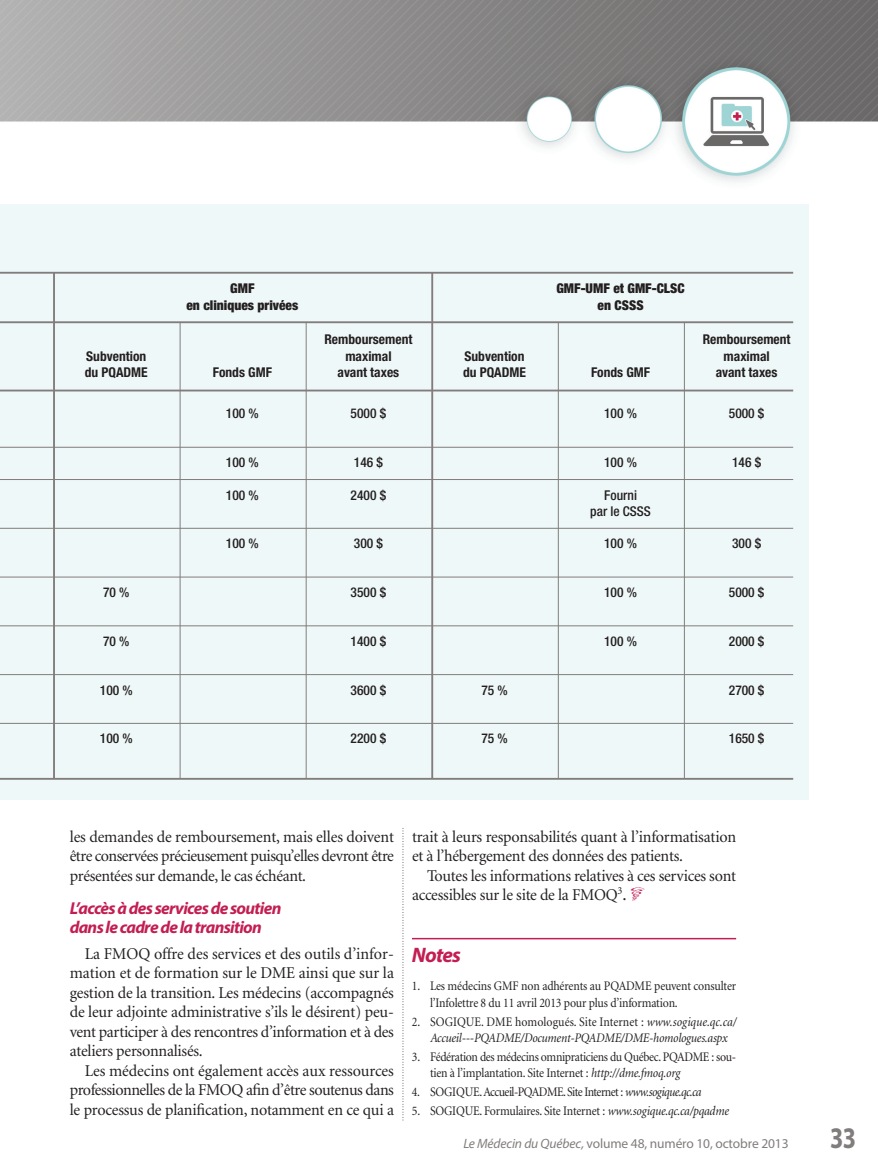
<style>
.page{position:relative;width:878px;height:1175px;background:#fff}
.page>*{position:absolute;margin:0;border:0;box-sizing:border-box;transform-origin:0 0}
.t1{font:700 30px "Myriad Pro";color:#817d7c;scale:.8 1}
.t2{font:italic 700 21px "Myriad Pro";letter-spacing:-.04em;color:#c31e53}
.t3{font:italic 700 17.25px/19.5px "Myriad Pro";letter-spacing:-.04em;color:#c31e53}
.t4{font:16.5px/19.5px "Minion";letter-spacing:-.015em;color:#231f20;text-align:justify}
.t5{font:500 condensed 13.5px/16.5px "Helvetica Neue";color:#231f20;text-align:center}
.t6{font:700 condensed 13.5px "Helvetica Neue";color:#231f20}
.t7{font:13.5px "Myriad Pro";letter-spacing:-.01em;color:#817d7c}
.t8{font:900 condensed 13.5px "Helvetica Neue";color:#231f20}
.t9{font:13.2px/16.5px "Minion";letter-spacing:-.02em;color:#231f20;scale:.9 1}
.t10{font:italic 13.2px/16.5px "Minion";letter-spacing:-.015em;color:#231f20;scale:.9 1}
.t11{font:13.2px "Minion";letter-spacing:-.045em;color:#231f20;scale:.9 1}
.s1{font-size:17.7px}
.s2{font-style:normal}
.s3{font-style:italic}
</style>
<div class="page">
<img style="left:0;top:0;width:878px;height:248px">
<div style="left:0;top:204px;width:808px;height:596px;background:#eff8f8"></div>
<svg style="left:402px;top:828px;width:1px;height:292px"></svg>
<hr style="left:412px;top:938px;width:324px;height:1px;background:#c31e53">
<hr style="left:0;top:272px;width:793px;height:2px;background:#817d7c">
<hr style="left:0;top:321px;width:793px;height:2px;background:#817d7c">
<hr style="left:0;top:389px;width:793px;height:2px;background:#817d7c">
<hr style="left:0;top:447px;width:793px;height:1px;background:#817d7c">
<hr style="left:0;top:479px;width:793px;height:1px;background:#817d7c">
<hr style="left:0;top:528px;width:793px;height:1px;background:#817d7c">
<hr style="left:0;top:576px;width:793px;height:1px;background:#817d7c">
<hr style="left:0;top:625px;width:793px;height:1px;background:#817d7c">
<hr style="left:0;top:674px;width:793px;height:1px;background:#817d7c">
<hr style="left:0;top:723px;width:793px;height:1px;background:#817d7c">
<hr style="left:0;top:778px;width:793px;height:1px;background:#817d7c">
<hr style="left:53px;top:272px;width:2px;height:506px;background:#817d7c">
<hr style="left:431px;top:272px;width:2px;height:506px;background:#817d7c">
<hr style="left:180px;top:322px;width:1px;height:456px;background:#817d7c">
<hr style="left:306px;top:322px;width:1px;height:456px;background:#817d7c">
<hr style="left:558px;top:322px;width:1px;height:456px;background:#817d7c">
<hr style="left:684px;top:322px;width:1px;height:456px;background:#817d7c">
<p class="t8" style="left:230px;top:283px;width:26px">GMF</p>
<p class="t8" style="left:556px;top:283px;width:130px">GMF-UMF et GMF-CLSC</p>
<p class="t8" style="left:186px;top:300px;width:113px">en cliniques privées</p>
<p class="t8" style="left:597px;top:300px;width:47px">en CSSS</p>
<p class="t6" style="left:324px;top:334px;width:89px">Remboursement</p>
<p class="t6" style="left:702px;top:334px;width:89px">Remboursement</p>
<p class="t6" style="left:86px;top:351px;width:61px">Subvention</p>
<p class="t6" style="left:345px;top:351px;width:48px">maximal</p>
<p class="t6" style="left:464px;top:351px;width:61px">Subvention</p>
<p class="t6" style="left:723px;top:351px;width:48px">maximal</p>
<p class="t6" style="left:85px;top:367px;width:64px">du PQADME</p>
<p class="t6" style="left:213px;top:367px;width:61px">Fonds GMF</p>
<p class="t6" style="left:337px;top:367px;width:63px">avant taxes</p>
<p class="t6" style="left:463px;top:367px;width:64px">du PQADME</p>
<p class="t6" style="left:591px;top:367px;width:61px">Fonds GMF</p>
<p class="t6" style="left:715px;top:367px;width:63px">avant taxes</p>
<p class="t5" style="left:226px;top:406px;width:34px">100 %</p>
<p class="t5" style="left:350px;top:406px;width:37px">5000 $</p>
<p class="t5" style="left:604px;top:406px;width:34px">100 %</p>
<p class="t5" style="left:728px;top:406px;width:37px">5000 $</p>
<p class="t5" style="left:226px;top:455px;width:34px">100 %</p>
<p class="t5" style="left:354px;top:455px;width:31px">146 $</p>
<p class="t5" style="left:604px;top:455px;width:34px">100 %</p>
<p class="t5" style="left:732px;top:455px;width:31px">146 $</p>
<p class="t5" style="left:226px;top:487px;width:34px">100 %</p>
<p class="t5" style="left:350px;top:487px;width:37px">2400 $</p>
<p class="t5" style="left:590px;top:487px;width:62px">Fourni<br>par le CSSS</p>
<p class="t5" style="left:226px;top:536px;width:34px">100 %</p>
<p class="t5" style="left:354px;top:536px;width:31px">300 $</p>
<p class="t5" style="left:604px;top:536px;width:34px">100 %</p>
<p class="t5" style="left:732px;top:536px;width:31px">300 $</p>
<p class="t5" style="left:103px;top:585px;width:28px">70 %</p>
<p class="t5" style="left:350px;top:585px;width:37px">3500 $</p>
<p class="t5" style="left:604px;top:585px;width:34px">100 %</p>
<p class="t5" style="left:728px;top:585px;width:37px">5000 $</p>
<p class="t5" style="left:103px;top:634px;width:28px">70 %</p>
<p class="t5" style="left:350px;top:634px;width:37px">1400 $</p>
<p class="t5" style="left:604px;top:634px;width:34px">100 %</p>
<p class="t5" style="left:728px;top:634px;width:37px">2000 $</p>
<p class="t5" style="left:100px;top:682px;width:34px">100 %</p>
<p class="t5" style="left:350px;top:682px;width:37px">3600 $</p>
<p class="t5" style="left:481px;top:682px;width:28px">75 %</p>
<p class="t5" style="left:728px;top:682px;width:37px">2700 $</p>
<p class="t5" style="left:100px;top:731px;width:34px">100 %</p>
<p class="t5" style="left:350px;top:731px;width:37px">2200 $</p>
<p class="t5" style="left:481px;top:731px;width:28px">75 %</p>
<p class="t5" style="left:728px;top:731px;width:37px">1650 $</p>
<p class="t4" style="left:70px;top:828px;width:326px">les demandes de remboursement, mais elles doivent être conservées précieusement puisqu’elles devront être présentées sur demande, le cas échéant.</p>
<p class="t3" style="left:70px;top:899px;width:213px">L’accèsàdesservicesdesoutien danslecadredelatransition</p>
<p class="t4" style="left:70px;top:945px;width:326px;text-indent:15px">La FMOQ offre des services et des outils d’infor&shy;mation et de formation sur le DME ainsi que sur la gestion de la transition. Les médecins (accompagnés de leur adjointe administrative s’ils le désirent) peu&shy;vent participer à des rencontres d’information et à des ateliers personnalisés.</p>
<p class="t4" style="left:70px;top:1062px;width:326px;text-indent:15px">Les médecins ont également accès aux ressources professionnelles de la FMOQ afin d’être soutenus dans le processus de planification, notamment en ce qui a</p>
<p class="t4" style="left:412px;top:828px;width:326px">trait à leurs responsabilités quant à l’informatisation et à l’hébergement des données des patients.</p>
<p class="t4" style="left:412px;top:867px;width:326px;text-indent:15px">Toutes les informations relatives à ces services sont accessibles sur le site de la FMOQ<sup>3</sup><span class="s1">.</span></p>
<p class="t2" style="left:412px;top:947px;width:50px">Notes</p>
<p class="t9" style="left:430px;top:979px;width:342px;text-indent:-18px">1. Les médecins GMF non adhérents au PQADME peuvent consulter l’Infolettre 8 du 11 avril 2013 pour plus d’information.</p>
<p class="t10" style="left:430px;top:1014px;width:342px;text-indent:-18px"><span class="s2">2. SOGIQUE. DME homologués. Site Internet :</span> www.sogique.qc.ca/<br>Accueil---PQADME/Document-PQADME/DME-homologues.aspx</p>
<p class="t9" style="left:430px;top:1049px;width:342px;text-indent:-18px">3. Fédération des médecins omnipraticiens du Québec. PQADME : sou&shy;tien à l’implantation. Site Internet : <span class="s3">http://dme.fmoq.org</span></p>
<p class="t11" style="left:412px;top:1086px;width:323px">4. SOGIQUE.Accueil-PQADME.Site Internet : <span class="s3">www.sogique.qc.ca</span></p>
<p class="t9" style="left:412px;top:1103px;width:353px">5. SOGIQUE. Formulaires. Site Internet : <span class="s3">www.sogique.qc.ca/pqadme</span></p>
<p class="t7" style="left:463px;top:1138px;width:327px"><span class="s3">Le Médecin du Québec,</span> volume 48, numéro 10, octobre 2013</p>
<h1 class="t1" style="left:830px;top:1126px;width:34px">33</h1>
</div>
